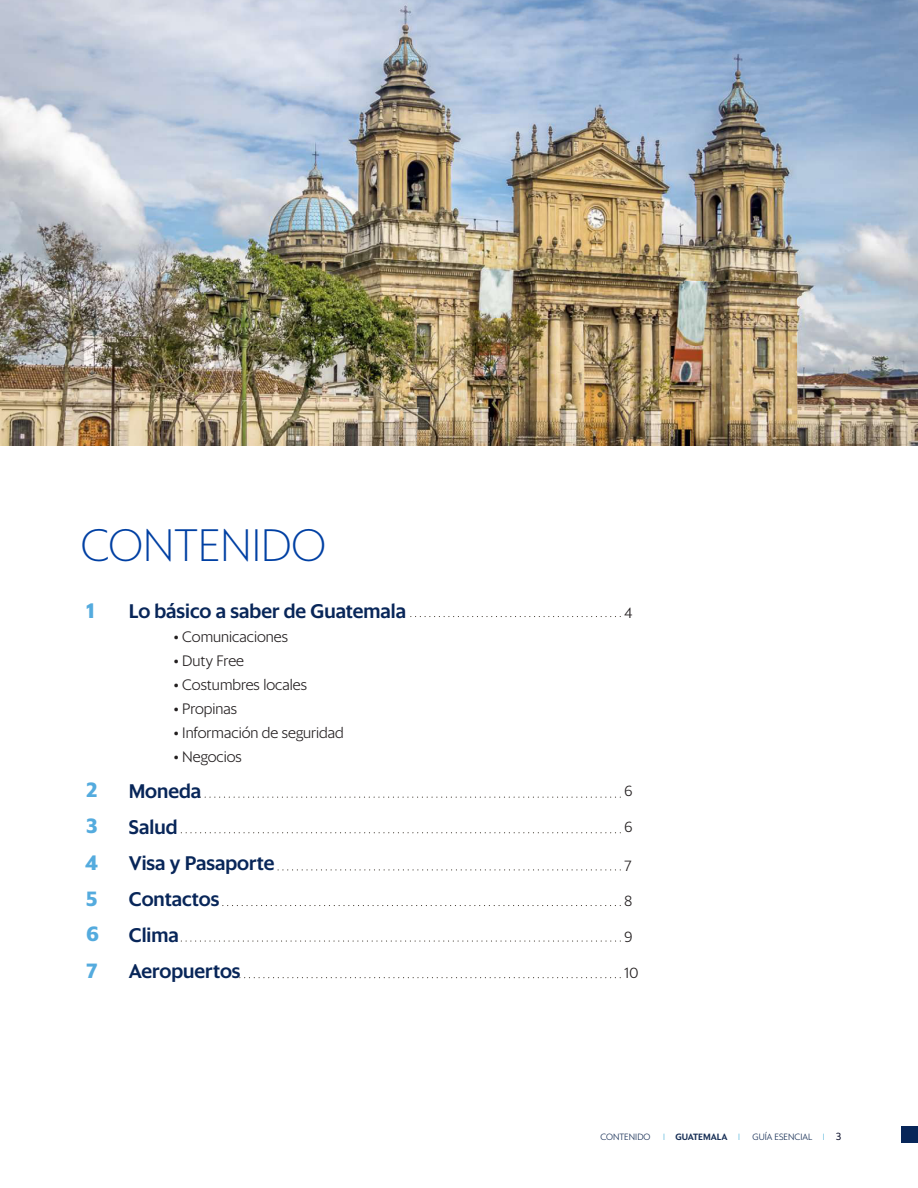
<style>
.page{position:relative;width:918px;height:1188px;background:#fff}
.page>*{position:absolute;margin:0;border:0;box-sizing:border-box;transform-origin:0 0}
.t1{font:200 45px "Sanomat Sans";color:#0040a3}
.t2{font:700 21px/36px "Sanomat Sans";color:#54abde;text-align:justify}
.t3{font:500 19.5px/36px "Sanomat Sans";color:#082659}
.t4{font:300 15px "Sanomat Sans";color:#231f20}
.t5{font:300 9px "Sanomat Sans";color:#162e55}
.t6{font:500 9px "Sanomat Sans";color:#162e55}
.s1{font-weight:200;color:#1599cd}
.s2{font-weight:400;font-size:10.5px;color:#10132e}
</style>
<div class="page">
<div style="left:901px;top:1126px;width:17px;height:17px;background:#082659"></div>
<svg style="left:411px;top:616px;width:209px;height:1px"></svg>
<svg style="left:200px;top:797px;width:420px;height:1px"></svg>
<svg style="left:181px;top:832px;width:439px;height:1px"></svg>
<svg style="left:278px;top:870px;width:342px;height:1px"></svg>
<svg style="left:223px;top:905px;width:397px;height:1px"></svg>
<svg style="left:240px;top:977px;width:380px;height:1px"></svg>
<svg style="left:181px;top:941px;width:439px;height:1px"></svg>
<img style="left:0;top:0;width:918px;height:446px">
<h1 class="t1" style="left:81px;top:513px;width:247px">CONTENIDO</h1>
<h2 class="t2" style="left:87px;top:591px;width:10px">1</h2>
<h2 class="t2" style="left:85px;top:770px;width:15px">2<br>3<br>4<br>5<br>6</h2>
<h2 class="t2" style="left:87px;top:951px;width:12px">7</h2>
<h3 class="t3" style="left:129px;top:591px;width:279px">Lo básico a saber de Guatemala</h3>
<p class="t4" style="left:174px;top:626px;width:116px">• Comunicaciones</p>
<p class="t4" style="left:174px;top:650px;width:72px">• Duty Free</p>
<p class="t4" style="left:174px;top:674px;width:135px">• Costumbres locales</p>
<p class="t4" style="left:174px;top:698px;width:65px">• Propinas</p>
<p class="t4" style="left:174px;top:722px;width:171px">• Información de seguridad</p>
<p class="t4" style="left:174px;top:746px;width:70px">• Negocios</p>
<h3 class="t3" style="left:129px;top:771px;width:147px">Moneda<br>Salud<br>Visa y Pasaporte<br>Contactos<br>Clima<br>Aeropuertos</h3>
<p class="t4" style="left:625px;top:602px;width:9px">4</p>
<p class="t4" style="left:625px;top:780px;width:9px">6</p>
<p class="t4" style="left:625px;top:816px;width:9px">6</p>
<p class="t4" style="left:625px;top:854px;width:9px">7</p>
<p class="t4" style="left:625px;top:890px;width:9px">8</p>
<p class="t4" style="left:625px;top:925px;width:9px">9</p>
<p class="t4" style="left:625px;top:962px;width:15px">10</p>
<p class="t5" style="left:600px;top:1130px;width:51px">CONTENIDO</p>
<p class="t6" style="left:663px;top:1130px;width:79px"><span class="s1">I</span> GUATEMALA <span class="s1">I</span></p>
<p class="t5" style="left:753px;top:1130px;width:90px">GUÍA ESENCIAL <span class="s1">I</span> <span class="s2">3</span></p>
</div>
